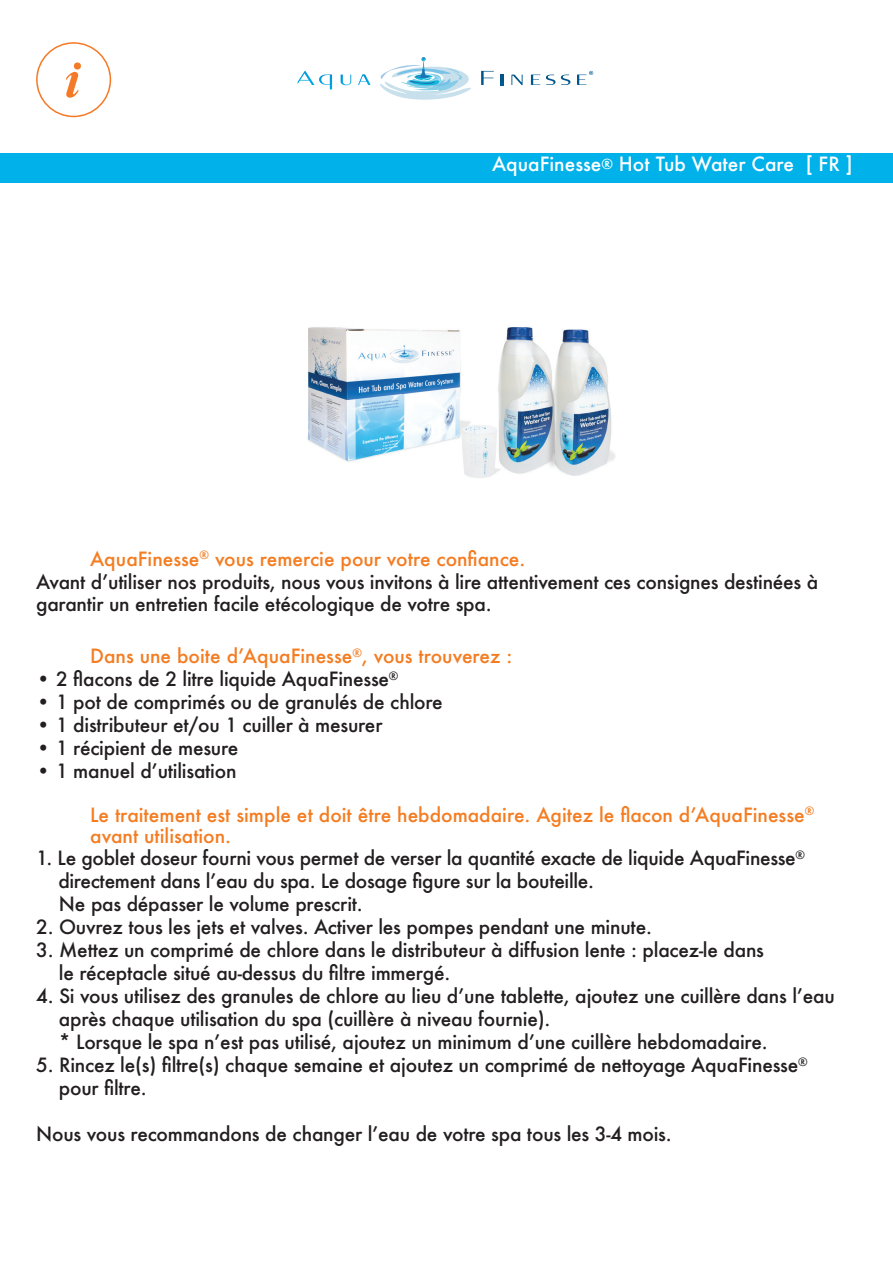
<style>
.page{position:relative;width:893px;height:1263px;background:#fff}
.page>*{position:absolute;margin:0;border:0;box-sizing:border-box;transform-origin:0 0}
.t1{font:500 19.2px/23px "Futura";letter-spacing:-.01em;color:#231f20}
.t2{font:500 19.2px/21px "Futura";color:#f47c21}
.t3{font:500 19.2px "Futura";color:#fff}
.s1{font-size:13.5px}
.s2{color:#f47c21}
</style>
<div class="page">
<div style="left:0;top:153px;width:893px;height:30px;background:#00b1ea"></div>
<svg style="left:298px;top:71px;width:34px;height:18px"></svg>
<svg style="left:341px;top:75px;width:10px;height:10px"></svg>
<svg style="left:501px;top:75px;width:2px;height:10px"></svg>
<svg style="left:511px;top:74px;width:12px;height:11px"></svg>
<svg style="left:530px;top:74px;width:10px;height:11px"></svg>
<svg style="left:546px;top:75px;width:24px;height:10px"></svg>
<svg style="left:358px;top:57px;width:136px;height:43px"></svg>
<svg style="left:577px;top:71px;width:16px;height:14px"></svg>
<svg style="left:36px;top:42px;width:75px;height:75px"></svg>
<img style="left:307px;top:327px;width:308px;height:151px">
<p class="t3" style="left:492px;top:151px;width:362px">AquaFinesse<span class="s1">®</span> Hot Tub Water Care [ FR ]</p>
<p class="t1" style="left:36px;top:547px;width:784px;text-indent:54px"><span class="s2">AquaFinesse</span><sup>®</sup> <span class="s2">vous remercie pour votre confiance.<br></span>Avant d’utiliser nos produits, nous vous invitons à lire attentivement ces consignes destinées à garantir un entretien facile etécologique de votre spa.</p>
<p class="t2" style="left:90px;top:645px;width:424px">Dans une boite d’AquaFinesse<sup>®</sup>, vous trouverez :</p>
<p class="t1" style="left:36px;top:667px;width:364px">• 2 flacons de 2 litre liquide AquaFinesse<sup>®</sup></p>
<p class="t1" style="left:36px;top:690px;width:408px">• 1 pot de comprimés ou de granulés de chlore</p>
<p class="t1" style="left:36px;top:713px;width:348px">• 1 distributeur et/ou 1 cuiller à mesurer</p>
<p class="t1" style="left:36px;top:736px;width:204px">• 1 récipient de mesure</p>
<p class="t1" style="left:36px;top:759px;width:202px">• 1 manuel d’utilisation</p>
<p class="t2" style="left:90px;top:804px;width:726px">Le traitement est simple et doit être hebdomadaire. Agitez le flacon d’AquaFinesse<sup>® </sup>avant utilisation.</p>
<p class="t1" style="left:58px;top:847px;width:748px;text-indent:-22px">1. Le goblet doseur fourni vous permet de verser la quantité exacte de liquide AquaFinesse<sup>® </sup>directement dans l’eau du spa. Le dosage figure sur la bouteille.<br>Ne pas dépasser le volume prescrit.</p>
<p class="t1" style="left:36px;top:915px;width:617px">2. Ouvrez tous les jets et valves. Activer les pompes pendant une minute.</p>
<p class="t1" style="left:59px;top:938px;width:707px;text-indent:-23px">3. Mettez un comprimé de chlore dans le distributeur à diffusion lente : placez-le dans le réceptacle situé au-dessus du filtre immergé.</p>
<p class="t1" style="left:59px;top:984px;width:778px;text-indent:-23px">4. Si vous utilisez des granules de chlore au lieu d’une tablette, ajoutez une cuillère dans l’eau après chaque utilisation du spa (cuillère à niveau fournie).<br>* Lorsque le spa n’est pas utilisé, ajoutez un minimum d’une cuillère hebdomadaire.</p>
<p class="t1" style="left:59px;top:1053px;width:750px;text-indent:-23px">5. Rincez le(s) filtre(s) chaque semaine et ajoutez un comprimé de nettoyage AquaFinesse<sup>® </sup>pour filtre.</p>
<p class="t1" style="left:36px;top:1122px;width:637px">Nous vous recommandons de changer l’eau de votre spa tous les 3-4 mois.</p>
</div>
